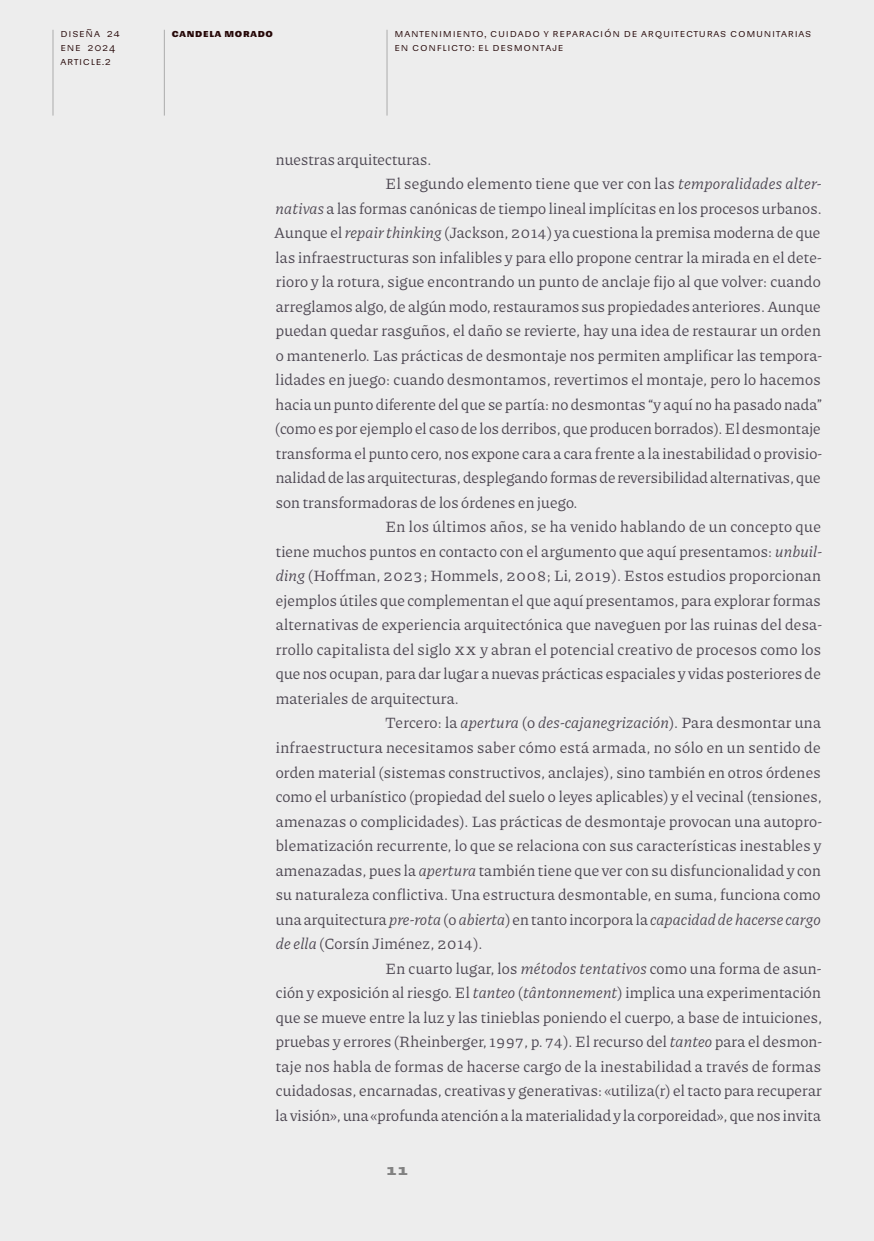
<style>
.page{position:relative;width:874px;height:1241px;background:#fff}
.page>*{position:absolute;margin:0;border:0;box-sizing:border-box;transform-origin:0 0}
.t1{font:15.75px "Piazzolla";letter-spacing:.01em;color:#4c4651}
.t2{font:italic 15.75px "Piazzolla";letter-spacing:.01em;color:#4c4651}
.t3{font:700 14px "Sudamerican Grotesk";color:#828282}
.t4{font:10.5px/14px "Sudamerican Grotesk";letter-spacing:.07em;color:#260808}
.t5{font:700 10.5px "Sudamerican Grotesk";letter-spacing:.07em;color:#260808}
.s1{font-style:italic}
.s2{font-style:normal}
</style>
<div class="page">
<div style="left:0;top:0;width:873px;height:1240px;background:#ededed"></div>
<hr style="left:52px;top:30px;width:1px;height:85px;background:#ababab">
<hr style="left:164px;top:30px;width:1px;height:85px;background:#ababab">
<hr style="left:386px;top:30px;width:1px;height:85px;background:#ababab">
<p class="t4" style="left:60px;top:26px;width:61px">Diseña 24 ene 2024 article.2</p>
<p class="t5" style="left:172px;top:24px;width:103px">Candela Morado</p>
<p class="t4" style="left:394px;top:26px;width:418px">Mantenim iento, cuidado y reparación de arquitecturas com unitarias en conflicto: el desmontaje</p>
<p class="t1" style="left:275px;top:149px;width:157px">nuestras arquitecturas.</p>
<p class="t1" style="left:385px;top:174px;width:437px">El segundo elemento tiene que ver con las <span class="s1">temporalidades alter-</span></p>
<p class="t1" style="left:275px;top:198px;width:547px"><span class="s1">nativas</span> a las formas canónicas de tiempo lineal implícitas en los procesos urbanos.</p>
<p class="t1" style="left:274px;top:223px;width:547px">Aunque el <span class="s1">repair thinking</span> (Jackson, 2014) ya cuestiona la premisa moderna de que</p>
<p class="t1" style="left:275px;top:247px;width:547px">las infraestructuras son infalibles y para ello propone centrar la mirada en el dete-</p>
<p class="t1" style="left:275px;top:272px;width:546px">rioro y la rotura, sigue encontrando un punto de anclaje fijo al que volver: cuando</p>
<p class="t1" style="left:276px;top:296px;width:546px">arreglamos algo, de algún modo, restauramos sus propiedades anteriores. Aunque</p>
<p class="t1" style="left:275px;top:321px;width:546px">puedan quedar rasguños, el daño se revierte, hay una idea de restaurar un orden</p>
<p class="t1" style="left:275px;top:345px;width:547px">o mantenerlo. Las prácticas de desmontaje nos permiten amplificar las tempora-</p>
<p class="t1" style="left:275px;top:370px;width:546px">lidades en juego: cuando desmontamos, revertimos el montaje, pero lo hacemos</p>
<p class="t1" style="left:275px;top:394px;width:547px">hacia un punto diferente del que se partía: no desmontas “y aquí no ha pasado nada”</p>
<p class="t1" style="left:275px;top:419px;width:546px">(como es por ejemplo el caso de los derribos, que producen borrados). El desmontaje</p>
<p class="t1" style="left:275px;top:443px;width:547px">transforma el punto cero, nos expone cara a cara frente a la inestabilidad o provisio-</p>
<p class="t1" style="left:275px;top:468px;width:546px">nalidad de las arquitecturas, desplegando formas de reversibilidad alternativas, que</p>
<p class="t1" style="left:275px;top:492px;width:303px">son transformadoras de los órdenes en juego.</p>
<p class="t1" style="left:385px;top:517px;width:436px">En los últimos años, se ha venido hablando de un concepto que</p>
<p class="t1" style="left:275px;top:541px;width:547px">tiene muchos puntos en contacto con el argumento que aquí presentamos: <span class="s1">unbuil-</span></p>
<p class="t1" style="left:275px;top:566px;width:546px"><span class="s1">ding</span> (Hoffman, 2023; Hommels, 2008; Li, 2019). Estos estudios proporcionan</p>
<p class="t1" style="left:275px;top:590px;width:546px">ejemplos útiles que complementan el que aquí presentamos, para explorar formas</p>
<p class="t1" style="left:276px;top:615px;width:547px">alternativas de experiencia arquitectónica que naveguen por las ruinas del desa-</p>
<p class="t1" style="left:275px;top:639px;width:546px">rrollo capitalista del siglo XX y abran el potencial creativo de procesos como los</p>
<p class="t1" style="left:275px;top:664px;width:546px">que nos ocupan, para dar lugar a nuevas prácticas espaciales y vidas posteriores de</p>
<p class="t1" style="left:275px;top:688px;width:184px">materiales de arquitectura.</p>
<p class="t1" style="left:385px;top:713px;width:437px">Tercero: la <span class="s1">apertura</span> (o <span class="s1">des-cajanegrización</span>). Para desmontar una</p>
<p class="t1" style="left:275px;top:737px;width:546px">infraestructura necesitamos saber cómo está armada, no sólo en un sentido de</p>
<p class="t1" style="left:275px;top:762px;width:546px">orden material (sistemas constructivos, anclajes), sino también en otros órdenes</p>
<p class="t1" style="left:275px;top:786px;width:547px">como el urbanístico (propiedad del suelo o leyes aplicables) y el vecinal (tensiones,</p>
<p class="t1" style="left:276px;top:811px;width:547px">amenazas o complicidades). Las prácticas de desmontaje provocan una autopro-</p>
<p class="t1" style="left:275px;top:835px;width:546px">blematización recurrente, lo que se relaciona con sus características inestables y</p>
<p class="t1" style="left:276px;top:860px;width:546px">amenazadas, pues la <span class="s1">apertura</span> también tiene que ver con su disfuncionalidad y con</p>
<p class="t1" style="left:275px;top:884px;width:546px">su naturaleza conflictiva. Una estructura desmontable, en suma, funciona como</p>
<p class="t2" style="left:276px;top:909px;width:546px"><span class="s2">una arquitectura</span> pre-rota <span class="s2">(o</span> abierta<span class="s2">) en tanto incorpora la</span> capacidad de hacerse cargo</p>
<p class="t1" style="left:275px;top:933px;width:208px"><span class="s1">de ella</span> (Corsín Jiménez, 2014).</p>
<p class="t1" style="left:385px;top:958px;width:437px">En cuarto lugar, los <span class="s1">métodos tentativos</span> como una forma de asun-</p>
<p class="t1" style="left:275px;top:982px;width:546px">ción y exposición al riesgo. El <span class="s1">tanteo</span> (<span class="s1">tântonnement</span>) implica una experimentación</p>
<p class="t1" style="left:275px;top:1007px;width:547px">que se mueve entre la luz y las tinieblas poniendo el cuerpo, a base de intuiciones,</p>
<p class="t1" style="left:275px;top:1031px;width:547px">pruebas y errores (Rheinberger, 1997, p. 74). El recurso del <span class="s1">tanteo</span> para el desmon-</p>
<p class="t1" style="left:275px;top:1056px;width:546px">taje nos habla de formas de hacerse cargo de la inestabilidad a través de formas</p>
<p class="t1" style="left:275px;top:1080px;width:547px">cuidadosas, encarnadas, creativas y generativas: «utiliza(r) el tacto para recuperar</p>
<p class="t1" style="left:275px;top:1105px;width:546px">la visión», una «profunda atención a la materialidad y la corporeidad», que nos invita</p>
<p class="t3" style="left:386px;top:1158px;width:23px">11</p>
</div>
